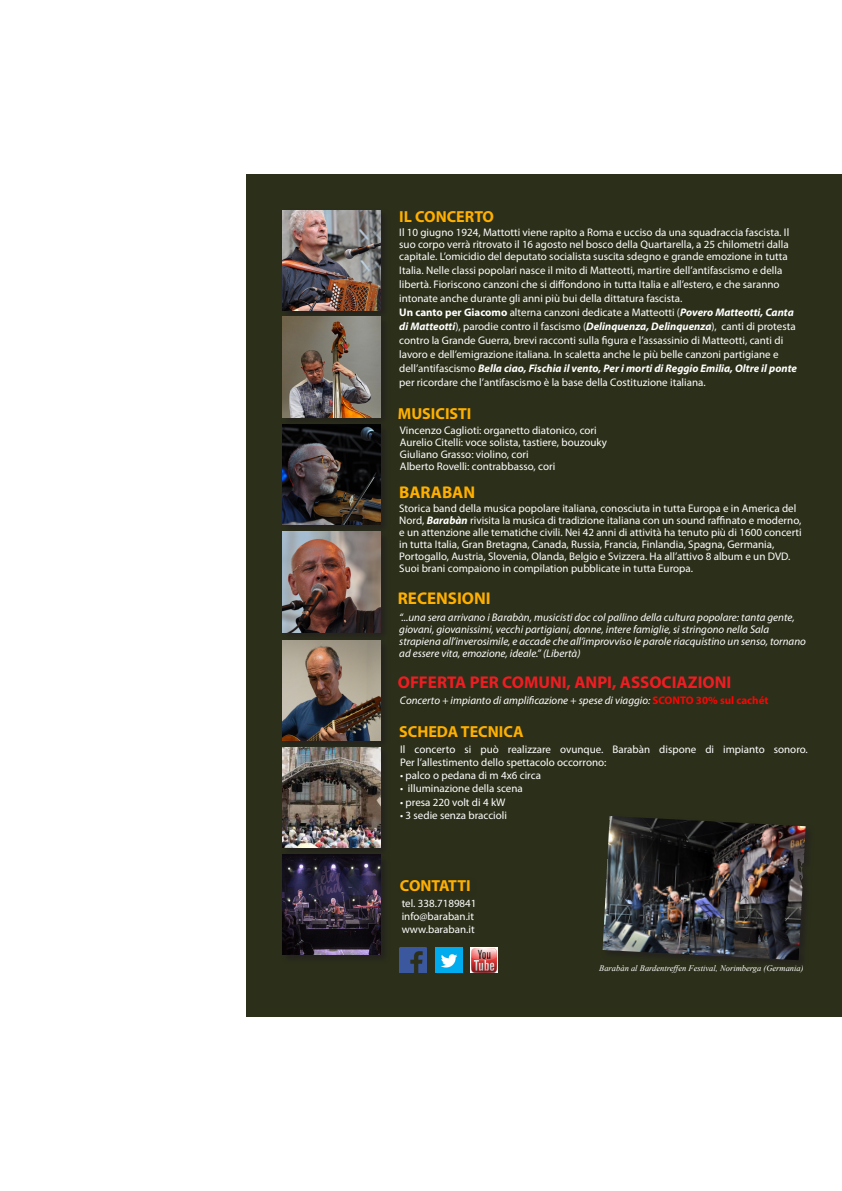
<style>
.page{position:relative;width:842px;height:1191px;background:#fff}
.page>*{position:absolute;margin:0;border:0;box-sizing:border-box;transform-origin:0 0}
.t1{font:700 17px "Myriad Pro";color:#ee1d23}
.t2{font:700 17px "Myriad Pro";color:#ffaf00}
.t3{font:700 16px "Myriad Pro";color:#ffaf00}
.t4{font:11px/12px "Myriad Pro";color:#fff}
.t5{font:italic 11px/12px "Myriad Pro";color:#fff}
.t6{font:italic 8.5px "Times New Roman";color:#fff}
.s1{font-weight:700}
.s2{font-weight:700;font-style:italic}
.s3{font-weight:700;font-style:normal;color:#fb0403}
</style>
<div class="page">
<div style="left:247px;top:174px;width:595px;height:842px;background:#2c301a"></div>
<img style="left:435px;top:947px;width:27px;height:26px">
<img style="left:603px;top:816px;width:203px;height:144px">
<img style="left:400px;top:947px;width:27px;height:26px">
<img style="left:470px;top:947px;width:27px;height:26px">
<div style="left:281px;top:422px;width:109px;height:112px;background:#231f20;opacity:.75"></div>
<img style="left:283px;top:427px;width:98px;height:98px">
<div style="left:281px;top:208px;width:109px;height:112px;background:#231f20;opacity:.75"></div>
<img style="left:283px;top:210px;width:98px;height:101px">
<div style="left:281px;top:530px;width:109px;height:111px;background:#231f20;opacity:.75"></div>
<img style="left:283px;top:532px;width:98px;height:100px">
<div style="left:281px;top:315px;width:109px;height:112px;background:#231f20;opacity:.75"></div>
<img style="left:283px;top:317px;width:98px;height:100px">
<div style="left:281px;top:638px;width:109px;height:112px;background:#231f20;opacity:.75"></div>
<img style="left:283px;top:640px;width:98px;height:100px">
<div style="left:281px;top:745px;width:109px;height:112px;background:#231f20;opacity:.75"></div>
<img style="left:283px;top:747px;width:98px;height:100px">
<div style="left:281px;top:852px;width:109px;height:112px;background:#231f20;opacity:.75"></div>
<img style="left:283px;top:854px;width:98px;height:100px">
<h2 class="t3" style="left:399px;top:206px;width:96px">IL CONCERTO</h2>
<p class="t4" style="left:399px;top:226px;width:391px;text-align:justify">Il 10 giugno 1924, Mattotti viene rapito a Roma e ucciso da una squadraccia fascista. Il suo corpo verrà ritrovato il 16 agosto nel bosco della Quartarella, a 25 chilometri dalla capitale. L’omicidio del deputato socialista suscita sdegno e grande emozione in tutta</p>
<p class="t4" style="left:399px;top:263px;width:399px;line-height:14px">Italia. Nelle classi popolari nasce il mito di Matteotti, martire dell’antifascismo e della libertà. Fioriscono canzoni che si diffondono in tutta Italia e all’estero, e che saranno intonate anche durante gli anni più bui della dittatura fascista.<br><span class="s1">Un canto per Giacomo</span> alterna canzoni dedicate a Matteotti (<span class="s2">Povero Matteotti, Canta di Matteotti</span>), parodie contro il fascismo (<span class="s2">Delinquenza, Delinquenza</span>), canti di protesta contro la Grande Guerra, brevi racconti sulla figura e l’assassinio di Matteotti, canti di lavoro e dell’emigrazione italiana. In scaletta anche le più belle canzoni partigiane e dell’antifascismo <span class="s2">Bella ciao, Fischia il vento, Per i morti di Reggio Emilia, Oltre il ponte </span>per ricordare che l’antifascismo è la base della Costituzione italiana.</p>
<h2 class="t3" style="left:398px;top:403px;width:75px">MUSICISTI</h2>
<p class="t4" style="left:400px;top:424px;width:209px">Vincenzo Caglioti: organetto diatonico, cori Aurelio Citelli: voce solista, tastiere, bouzouky Giuliano Grasso: violino, cori<br>Alberto Rovelli: contrabbasso, cori</p>
<h1 class="t2" style="left:399px;top:481px;width:77px">BARABAN</h1>
<p class="t4" style="left:399px;top:502px;width:404px">Storica band della musica popolare italiana, conosciuta in tutta Europa e in America del Nord, <span class="s2">Barabàn</span> rivisita la musica di tradizione italiana con un sound raffinato e moderno, e un attenzione alle tematiche civili. Nei 42 anni di attività ha tenuto più di 1600 concerti in tutta Italia, Gran Bretagna, Canada, Russia, Francia, Finlandia, Spagna, Germania, Portogallo, Austria, Slovenia, Olanda, Belgio e Svizzera. Ha all’attivo 8 album e un DVD.<br>Suoi brani compaiono in compilation pubblicate in tutta Europa.</p>
<h1 class="t2" style="left:398px;top:587px;width:94px">RECENSIONI</h1>
<p class="t5" style="left:399px;top:611px;width:408px">“...una sera arrivano i Barabàn, musicisti doc col pallino della cultura popolare: tanta gente, giovani, giovanissimi, vecchi partigiani, donne, intere famiglie, si stringono nella Sala strapiena all’inverosimile, e accade che all’improvviso le parole riacquistino un senso, tornano ad essere vita, emozione, ideale.” (Libertà)</p>
<h1 class="t1" style="left:398px;top:671px;width:335px">OFFERTA PER COMUNI, ANPI, ASSOCIAZIONI</h1>
<p class="t5" style="left:400px;top:694px;width:370px">Concerto + impianto di amplificazione + spese di viaggio: <span class="s3">SCONTO 30% sul cachét</span></p>
<h2 class="t3" style="left:399px;top:721px;width:126px">SCHEDA TECNICA</h2>
<p class="t4" style="left:400px;top:743px;width:409px;line-height:13px">Il concerto si può realizzare ovunque. Barabàn dispone di impianto sonoro.<br>Per l’allestimento dello spettacolo occorrono:</p>
<p class="t4" style="left:400px;top:769px;width:142px">• palco o pedana di m 4x6 circa</p>
<p class="t4" style="left:400px;top:782px;width:124px">• illuminazione della scena</p>
<p class="t4" style="left:400px;top:795px;width:107px">• presa 220 volt di 4 kW</p>
<p class="t4" style="left:400px;top:808px;width:108px">• 3 sedie senza braccioli</p>
<h2 class="t3" style="left:400px;top:875px;width:72px">CONTATTI</h2>
<p class="t4" style="left:402px;top:896px;width:76px;line-height:13px">tel. 338.7189841 info@baraban.it www.baraban.it</p>
<p class="t6" style="left:599px;top:962px;width:206px">Barabàn al Bardentreffen Festival, Norimberga (Germania)</p>
</div>
